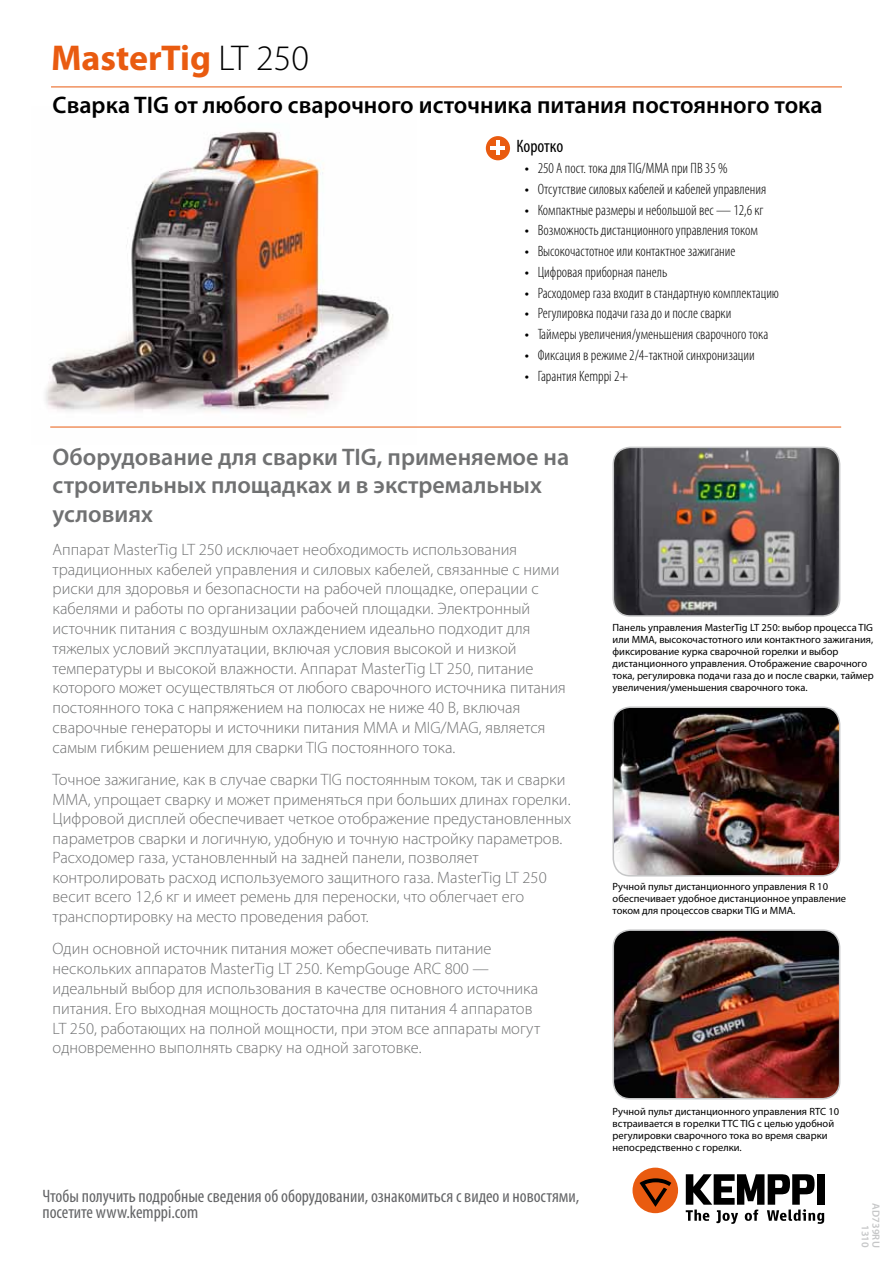
<style>
.page{position:relative;width:893px;height:1263px;background:#fff}
.page>*{position:absolute;margin:0;border:0;box-sizing:border-box;transform-origin:0 0}
.t1{font:700 36px "Myriad Pro";color:#e95b10}
.t2{font:600 24px/28.8px "Myriad Pro";color:#707172}
.t3{font:600 24px "Myriad Pro";color:#000}
.t4{font:condensed 18px/16.5px "Myriad Pro";color:#646567}
.t5{font:condensed 18px "Myriad Pro";color:#000}
.t6{font:300 16.5px/19.8px "Myriad Pro";color:#707172}
.t7{font:300 condensed 15px "Myriad Pro";color:#000}
.t8{font:10.5px/12px "Myriad Pro";color:#000}
.t9{font:600 10.5px/10.5px "Myriad Pro";color:#c6c7c8;text-align:right}
.s1{font-weight:300;color:#000}
.s2{font-weight:400;font-stretch:normal}
</style>
<div class="page">
<div style="left:632px;top:1167px;width:46px;height:46px;background:#e95b10;border-radius:50%"></div>
<svg style="left:640px;top:1178px;width:31px;height:29px"></svg>
<svg style="left:686px;top:1174px;width:138px;height:50px"></svg>
<img style="left:45px;top:131px;width:372px;height:296px">
<img style="left:615px;top:447px;width:225px;height:167px">
<div style="left:612px;top:447px;width:228px;height:170px;border:2px solid #c6c7c8;border-radius:17px"></div>
<img style="left:615px;top:709px;width:225px;height:167px">
<div style="left:612px;top:706px;width:228px;height:170px;border:2px solid #c6c7c8;border-radius:17px"></div>
<img style="left:615px;top:932px;width:225px;height:167px">
<div style="left:612px;top:929px;width:228px;height:170px;border:2px solid #c6c7c8;border-radius:17px"></div>
<hr style="left:51px;top:87px;width:791px;height:1px;background:#e95b10">
<div style="left:486px;top:136px;width:24px;height:24px;background:#e95b10;border-radius:50%"></div>
<hr style="left:496px;top:140px;width:4px;height:15px;background:#fff">
<hr style="left:491px;top:146px;width:14px;height:3px;background:#fff">
<hr style="left:50px;top:427px;width:791px;height:1px;background:#e95b10">
<h1 class="t1" style="left:51px;top:34px;width:259px">MasterTig <span class="s1">LT 250</span></h1>
<h2 class="t3" style="left:53px;top:89px;width:772px">Сварка TIG от любого сварочного источника питания постоянного тока</h2>
<p class="t5" style="left:516px;top:136px;width:48px">Коротко</p>
<p class="t7" style="left:525px;top:159px;width:204px"><span class="s2">•</span> 250 А пост. тока для TIG/MMA при ПВ 35 %</p>
<p class="t7" style="left:525px;top:180px;width:243px"><span class="s2">•</span> Отсутствие силовых кабелей и кабелей управления</p>
<p class="t7" style="left:525px;top:201px;width:240px"><span class="s2">•</span> Компактные размеры и небольшой вес — 12,6 кг</p>
<p class="t7" style="left:525px;top:222px;width:235px"><span class="s2">•</span> Возможность дистанционного управления током</p>
<p class="t7" style="left:525px;top:242px;width:212px"><span class="s2">•</span> Высокочастотное или контактное зажигание</p>
<p class="t7" style="left:525px;top:263px;width:144px"><span class="s2">•</span> Цифровая приборная панель</p>
<p class="t7" style="left:525px;top:284px;width:256px"><span class="s2">•</span> Расходомер газа входит в стандартную комплектацию</p>
<p class="t7" style="left:525px;top:305px;width:208px"><span class="s2">•</span> Регулировка подачи газа до и после сварки</p>
<p class="t7" style="left:525px;top:325px;width:245px"><span class="s2">•</span> Таймеры увеличения/уменьшения сварочного тока</p>
<p class="t7" style="left:525px;top:346px;width:231px"><span class="s2">•</span> Фиксация в режиме 2/4-тактной синхронизации</p>
<p class="t7" style="left:525px;top:367px;width:105px"><span class="s2">•</span> Гарантия Kemppi 2+</p>
<h2 class="t2" style="left:53px;top:441px;width:518px">Оборудование для сварки TIG, применяемое на строительных площадках и в экстремальных условиях</h2>
<p class="t6" style="left:53px;top:539px;width:515px">Аппарат MasterTig LT 250 исключает необходимость использования традиционных кабелей управления и силовых кабелей, связанные с ними риски для здоровья и безопасности на рабочей площадке, операции с кабелями и работы по организации рабочей площадки. Электронный источник питания с воздушным охлаждением идеально подходит для тяжелых условий эксплуатации, включая условия высокой и низкой температуры и высокой влажности. Аппарат MasterТig LT 250, питание которого может осуществляться от любого сварочного источника питания постоянного тока с напряжением на полюсах не ниже 40 В, включая сварочные генераторы и источники питания MMA и MIG/MAG, является самым гибким решением для сварки TIG постоянного тока.</p>
<p class="t6" style="left:53px;top:770px;width:520px">Точное зажигание, как в случае сварки TIG постоянным током, так и сварки MMA, упрощает сварку и может применяться при больших длинах горелки.<br>Цифровой дисплей обеспечивает четкое отображение предустановленных параметров сварки и логичную, удобную и точную настройку параметров.<br>Расходомер газа, установленный на задней панели, позволяет контролировать расход используемого защитного газа. MasterTig LT 250 весит всего 12,6 кг и имеет ремень для переноски, что облегчает его транспортировку на место проведения работ.</p>
<p class="t6" style="left:53px;top:939px;width:489px">Один основной источник питания может обеспечивать питание нескольких аппаратов MasterTig LT 250. KempGouge ARC 800 — идеальный выбор для использования в качестве основного источника питания. Его выходная мощность достаточна для питания 4 аппаратов LT 250, работающих на полной мощности, при этом все аппараты могут одновременно выполнять сварку на одной заготовке.</p>
<p class="t4" style="left:43px;top:1187px;width:538px">Чтобы получить подробные сведения об оборудовании, ознакомиться с видео и новостями, посетите www.kemppi.com</p>
<p class="t8" style="left:613px;top:621px;width:263px">Панель управления MasterTig LT 250: выбор процесса TIG или MMA, высокочастотного или контактного зажигания, фиксирование курка сварочной горелки и выбор дистанционного управления. Отображение сварочного тока, регулировка подачи газа до и после сварки, таймер увеличения/уменьшения сварочного тока.</p>
<p class="t8" style="left:613px;top:880px;width:235px">Ручной пульт дистанционного управления R 10 обеспечивает удобное дистанционное управление током для процессов сварки TIG и MMA.</p>
<p class="t8" style="left:613px;top:1105px;width:228px">Ручной пульт дистанционного управления RTC 10 встраивается в горелки TTC TIG с целью удобной регулировки сварочного тока во время сварки непосредственно с горелки.</p>
<p class="t9" style="left:881px;top:1203px;width:46px;rotate:90deg">AD739RU<br>1310</p>
</div>
